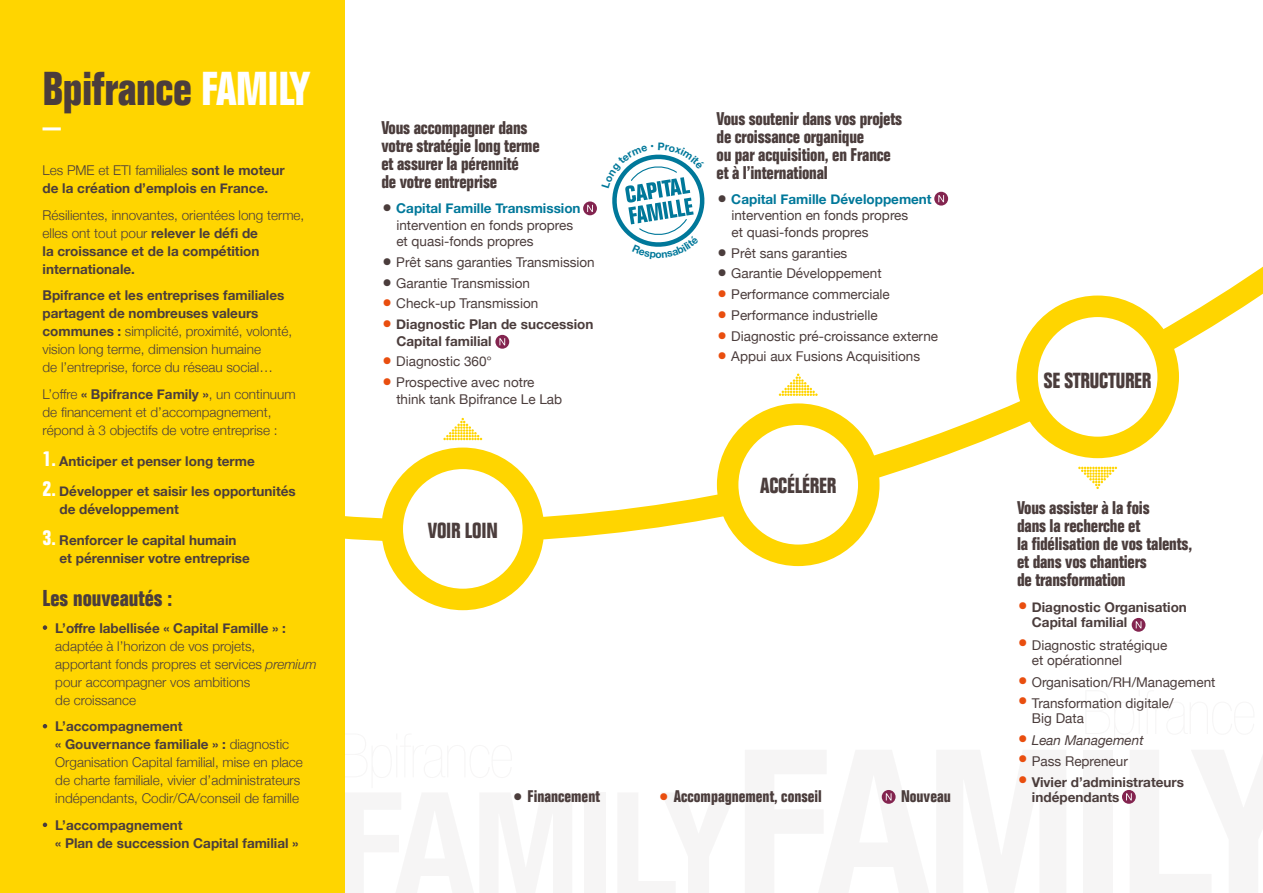
<style>
.page{position:relative;width:1263px;height:893px;background:#fff}
.page>*{position:absolute;margin:0;border:0;box-sizing:border-box;transform-origin:0 0}
.t1{font:700 condensed 46.5px "Folio";letter-spacing:-.01em;color:#4b3d3c}
.t2{font:700 condensed 22.5px "Folio";color:#4b3d3c}
.t3{font:700 condensed 21.3px "Folio";letter-spacing:-.01em;color:#4b3d3c}
.t4{font:700 condensed 18px/18px "Folio";letter-spacing:-.01em;color:#4b3d3c}
.t5{font:700 condensed 16.5px "Folio";color:#4b3d3c}
.t6{font:300 13.5px/18px "Helvetica Neue";color:#4b3d3c}
.t7{font:13.5px/16.5px "Helvetica Neue";color:#4b3d3c}
.t8{font:700 13.5px/18px "Helvetica Neue";color:#4b3d3c}
.t9{font:italic 13.5px "Helvetica Neue";color:#4b3d3c}
.s1{color:#fff}
.s2{font-weight:300}
.s3{font-weight:700}
.s4{font-family:"Folio";font-stretch:condensed;font-size:21px;color:#fff}
.s5{font-style:italic}
.s6{font-size:31.5px}
.s7{font-weight:700;color:#00789a}
.s8{font-size:31.5px;color:#e94e0f}
.s9{font-weight:400;font-size:31.5px;color:#e94e0f}
.s10{font-family:"Helvetica Neue";font-weight:400;font-stretch:normal;font-size:31.5px}
.s11{font-family:"Helvetica Neue";font-weight:400;font-stretch:normal;font-size:31.5px;color:#e94e0f}
.s12{font-style:normal;font-size:31.5px;color:#e94e0f}
</style>
<div class="page">
<div style="left:584px;top:792px;width:21px;height:101px;background:#f6f5f5"></div>
<div style="left:1083px;top:750px;width:30px;height:143px;background:#f6f5f5"></div>
<svg style="left:344px;top:733px;width:1px;height:160px"></svg>
<svg style="left:344px;top:0;width:919px;height:542px"></svg>
<div style="left:0;top:0;width:344px;height:893px;background:#ffd500"></div>
<div style="left:381px;top:448px;width:163px;height:162px;background:#ffd500;border-radius:50%"></div>
<div style="left:403px;top:469px;width:120px;height:120px;background:#fff;border-radius:50%"></div>
<div style="left:717px;top:403px;width:162px;height:163px;background:#ffd500;border-radius:50%"></div>
<div style="left:738px;top:425px;width:120px;height:120px;background:#fff;border-radius:50%"></div>
<div style="left:1016px;top:296px;width:163px;height:162px;background:#ffd500;border-radius:50%"></div>
<div style="left:1038px;top:317px;width:119px;height:120px;background:#fff;border-radius:50%"></div>
<svg style="left:443px;top:418px;width:39px;height:22px"></svg>
<svg style="left:779px;top:374px;width:39px;height:22px"></svg>
<svg style="left:1078px;top:467px;width:39px;height:22px"></svg>
<hr style="left:43px;top:127px;width:18px;height:3px;background:#fff">
<svg style="left:43px;top:625px;width:4px;height:5px"></svg>
<svg style="left:43px;top:724px;width:4px;height:4px"></svg>
<svg style="left:43px;top:823px;width:4px;height:4px"></svg>
<svg style="left:934px;top:192px;width:14px;height:14px"></svg>
<svg style="left:938px;top:195px;width:6px;height:7px"></svg>
<div style="left:583px;top:201px;width:14px;height:14px;background:#83244f;border-radius:50%"></div>
<svg style="left:587px;top:205px;width:6px;height:7px"></svg>
<svg style="left:495px;top:335px;width:14px;height:14px"></svg>
<svg style="left:499px;top:338px;width:6px;height:7px"></svg>
<svg style="left:1132px;top:618px;width:13px;height:14px"></svg>
<svg style="left:1136px;top:621px;width:5px;height:7px"></svg>
<svg style="left:1122px;top:790px;width:14px;height:14px"></svg>
<svg style="left:602px;top:142px;width:104px;height:118px"></svg>
<h1 class="t1" style="left:43px;top:62px;width:270px">Bpifrance <span class="s1">FAMILY</span></h1>
<p class="t8" style="left:43px;top:162px;width:244px"><span class="s2">Les PME et ETI familiales</span> sont le moteur de la création d’emplois en France.</p>
<p class="t8" style="left:43px;top:206px;width:263px"><span class="s2">Résilientes, innovantes, orientées long terme, elles ont tout pour</span> relever le défi de<br>la croissance et de la compétition internationale.</p>
<p class="t6" style="left:43px;top:285px;width:251px"><span class="s3">Bpifrance et les entreprises familiales partagent de nombreuses valeurs communes :</span> simplicité, proximité, volonté, vision long terme, dimension humaine<br>de l’entreprise, force du réseau social…</p>
<p class="t6" style="left:43px;top:384px;width:255px">L’offre <span class="s3">« Bpifrance Family »</span>, un continuum de financement et d’accompagnement, répond à 3 objectifs de votre entreprise :</p>
<p class="t8" style="left:43px;top:452px;width:214px"><span class="s4">1.</span> Anticiper et penser long terme</p>
<p class="t8" style="left:60px;top:483px;width:238px;text-indent:-17px"><span class="s4">2.</span> Développer et saisir les opportunités de développement</p>
<p class="t8" style="left:60px;top:532px;width:192px;text-indent:-17px"><span class="s4">3.</span> Renforcer le capital humain et pérenniser votre entreprise</p>
<h2 class="t2" style="left:43px;top:586px;width:131px">Les nouveautés :</h2>
<p class="t8" style="left:43px;top:619px;width:245px">• L’offre labellisée « Capital Famille » :</p>
<p class="t6" style="left:55px;top:636px;width:263px">adaptée à l’horizon de vos projets,<br>apportant fonds propres et services <span class="s5">premium </span>pour accompagner vos ambitions<br>de croissance</p>
<p class="t6" style="left:55px;top:716px;width:249px;text-indent:-13px"><span class="s3">• L’accompagnement<br>« Gouvernance familiale » :</span> diagnostic Organisation Capital familial, mise en place de charte familiale, vivier d’administrateurs indépendants, Codir/CA/conseil de famille</p>
<p class="t8" style="left:55px;top:816px;width:245px;text-indent:-13px">• L’accompagnement<br>« Plan de succession Capital familial »</p>
<h3 class="t4" style="left:381px;top:119px;width:160px">Vous accompagner dans votre stratégie long terme et assurer la pérennité<br>de votre entreprise</h3>
<p class="t7" style="left:396px;top:201px;width:186px;text-indent:-15px"><span class="s6">•</span> <span class="s7">Capital Famille Transmission </span>intervention en fonds propres et quasi-fonds propres</p>
<p class="t7" style="left:381px;top:255px;width:215px"><span class="s6">•</span> Prêt sans garanties Transmission</p>
<p class="t7" style="left:381px;top:275px;width:150px"><span class="s6">•</span> Garantie Transmission</p>
<p class="t7" style="left:381px;top:296px;width:158px"><span class="s8">•</span> Check-up Transmission</p>
<p class="t8" style="left:396px;top:316px;width:199px;line-height:16.5px;text-indent:-15px"><span class="s9">•</span> Diagnostic Plan de succession<br>Capital familial</p>
<p class="t7" style="left:381px;top:354px;width:112px"><span class="s8">•</span> Diagnostic 360°</p>
<p class="t7" style="left:396px;top:375px;width:167px;text-indent:-15px"><span class="s8">•</span> Prospective avec notre think tank Bpifrance Le Lab</p>
<h3 class="t3" style="left:428px;top:519px;width:72px">VOIR LOIN</h3>
<h3 class="t4" style="left:716px;top:110px;width:187px">Vous soutenir dans vos projets de croissance organique<br>ou par acquisition, en France et à l’international</h3>
<p class="t7" style="left:731px;top:192px;width:202px;text-indent:-15px"><span class="s6">•</span> <span class="s7">Capital Famille Développement </span>intervention en fonds propres<br>et quasi-fonds propres</p>
<p class="t7" style="left:716px;top:245px;width:132px"><span class="s6">•</span> Prêt sans garanties</p>
<p class="t7" style="left:716px;top:266px;width:167px"><span class="s6">•</span> Garantie Développement</p>
<p class="t7" style="left:716px;top:287px;width:175px"><span class="s8">•</span> Performance commerciale</p>
<p class="t7" style="left:716px;top:308px;width:163px"><span class="s8">•</span> Performance industrielle</p>
<p class="t7" style="left:716px;top:328px;width:223px"><span class="s8">•</span> Diagnostic pré-croissance externe</p>
<p class="t7" style="left:716px;top:349px;width:205px"><span class="s8">•</span> Appui aux Fusions Acquisitions</p>
<h3 class="t3" style="left:760px;top:474px;width:78px">ACCÉLÉRER</h3>
<p class="t5" style="left:512px;top:787px;width:89px"><span class="s10">•</span> Financement</p>
<p class="t5" style="left:658px;top:787px;width:165px"><span class="s11">•</span> Accompagnement, conseil</p>
<p class="t5" style="left:901px;top:787px;width:51px">Nouveau</p>
<h3 class="t3" style="left:1044px;top:368px;width:109px">SE STRUCTURER</h3>
<h3 class="t4" style="left:1017px;top:499px;width:177px">Vous assister à la fois<br>dans la recherche et<br>la fidélisation de vos talents, et dans vos chantiers<br>de transformation</h3>
<p class="t8" style="left:1032px;top:600px;width:156px;line-height:15px;text-indent:-15px"><span class="s9">•</span> Diagnostic Organisation<br>Capital familial</p>
<p class="t7" style="left:1032px;top:638px;width:137px;line-height:15px;text-indent:-15px"><span class="s8">•</span> Diagnostic stratégique et opérationnel</p>
<p class="t7" style="left:1017px;top:675px;width:200px"><span class="s8">•</span> Organisation/RH/Management</p>
<p class="t7" style="left:1032px;top:696px;width:143px;line-height:15px;text-indent:-15px"><span class="s8">•</span> Transformation digitale/<br>Big Data</p>
<p class="t9" style="left:1017px;top:730px;width:128px"><span class="s12">•</span> Lean Management</p>
<p class="t7" style="left:1017px;top:753px;width:112px"><span class="s8">•</span> Pass Repreneur</p>
<p class="t8" style="left:1032px;top:774px;width:154px;line-height:15px;text-indent:-15px"><span class="s9">•</span> Vivier d’administrateurs indépendants</p>
</div>
